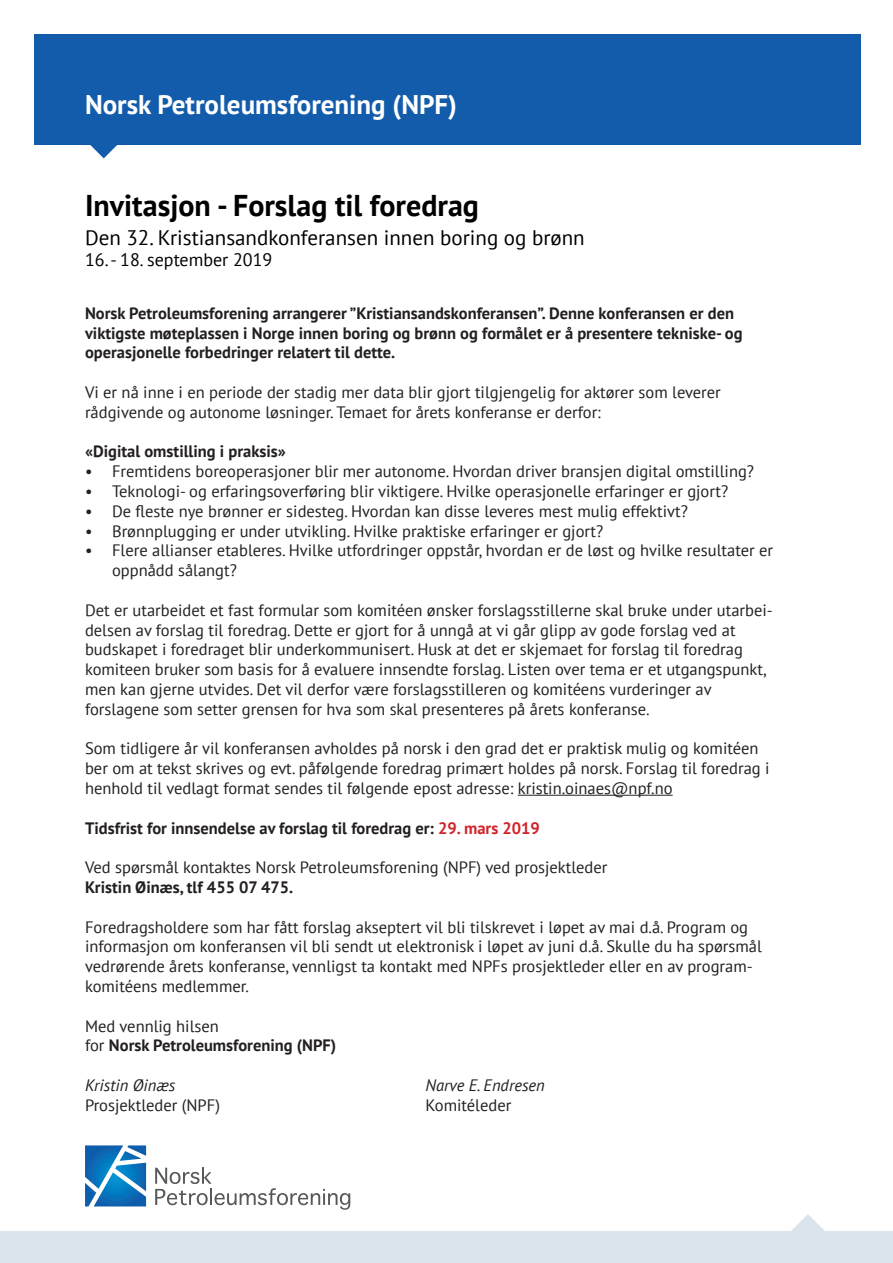
<style>
.page{position:relative;width:893px;height:1263px;background:#fff}
.page>*{position:absolute;margin:0;border:0;box-sizing:border-box;transform-origin:0 0}
.t1{font:700 30px "PT Sans";color:#000}
.t2{font:700 27px "PT Sans";color:#fff}
.t3{font:21px "PT Sans";color:#000}
.t4{font:18px "PT Sans";color:#000}
.t5{font:16.5px/19.8px "PT Sans";color:#231f20}
.t6{font:700 16.5px/19.8px "PT Sans";color:#231f20}
.t7{font:italic 16.5px "PT Sans";color:#231f20}
.s1{color:#d1232a}
.s2{font-weight:400}
</style>
<div class="page">
<div style="left:34px;top:35px;width:826px;height:110px;background:#135cab"></div>
<svg style="left:90px;top:145px;width:27px;height:13px"></svg>
<div style="left:0;top:1231px;width:893px;height:32px;background:#dbe4ea"></div>
<svg style="left:791px;top:1214px;width:34px;height:17px"></svg>
<hr style="left:518px;top:795px;width:155px;height:1px;background:#231f20">
<svg style="left:85px;top:1145px;width:61px;height:61px"></svg>
<svg style="left:155px;top:1167px;width:195px;height:43px"></svg>
<h2 class="t2" style="left:85px;top:87px;width:374px">Norsk Petroleumsforening (NPF)</h2>
<h1 class="t1" style="left:85px;top:186px;width:395px">Invitasjon - Forslag til foredrag</h1>
<p class="t3" style="left:85px;top:224px;width:501px">Den 32. Kristiansandkonferansen innen boring og brønn</p>
<p class="t4" style="left:85px;top:248px;width:189px">16. - 18. september 2019</p>
<p class="t6" style="left:85px;top:303px;width:659px">Norsk Petroleumsforening arrangerer ”Kristiansandskonferansen”. Denne konferansen er den viktigste møteplassen i Norge innen boring og brønn og formålet er å presentere tekniske- og operasjonelle forbedringer relatert til dette.</p>
<p class="t5" style="left:85px;top:382px;width:637px">Vi er nå inne i en periode der stadig mer data blir gjort tilgjengelig for aktører som leverer rådgivende og autonome løsninger. Temaet for årets konferanse er derfor:</p>
<p class="t6" style="left:85px;top:441px;width:202px">«Digital omstilling i praksis»</p>
<p class="t5" style="left:85px;top:461px;width:670px">• Fremtidens boreoperasjoner blir mer autonome. Hvordan driver bransjen digital omstilling?</p>
<p class="t5" style="left:85px;top:481px;width:645px">• Teknologi- og erfaringsoverføring blir viktigere. Hvilke operasjonelle erfaringer er gjort?</p>
<p class="t5" style="left:85px;top:501px;width:604px">• De fleste nye brønner er sidesteg. Hvordan kan disse leveres mest mulig effektivt?</p>
<p class="t5" style="left:85px;top:520px;width:520px">• Brønnplugging er under utvikling. Hvilke praktiske erfaringer er gjort?</p>
<p class="t5" style="left:112px;top:540px;width:663px;text-indent:-27px">• Flere allianser etableres. Hvilke utfordringer oppstår, hvordan er de løst og hvilke resultater er oppnådd sålangt?</p>
<p class="t5" style="left:85px;top:600px;width:689px">Det er utarbeidet et fast formular som komitéen ønsker forslagsstillerne skal bruke under utarbei&shy;delsen av forslag til foredrag. Dette er gjort for å unngå at vi går glipp av gode forslag ved at budskapet i foredraget blir underkommunisert. Husk at det er skjemaet for forslag til foredrag komiteen bruker som basis for å evaluere innsendte forslag. Listen over tema er et utgangspunkt, men kan gjerne utvides. Det vil derfor være forslagsstilleren og komitéens vurderinger av forslagene som setter grensen for hva som skal presenteres på årets konferanse.</p>
<p class="t5" style="left:85px;top:738px;width:686px">Som tidligere år vil konferansen avholdes på norsk i den grad det er praktisk mulig og komitéen ber om at tekst skrives og evt. påfølgende foredrag primært holdes på norsk. Forslag til foredrag i henhold til vedlagt format sendes til følgende epost adresse: kristin.oinaes@npf.no</p>
<p class="t6" style="left:85px;top:818px;width:456px">Tidsfrist for innsendelse av forslag til foredrag er: <span class="s1">29. mars 2019</span></p>
<p class="t5" style="left:85px;top:857px;width:524px">Ved spørsmål kontaktes Norsk Petroleumsforening (NPF) ved prosjektleder</p>
<p class="t6" style="left:85px;top:877px;width:210px">Kristin Øinæs, tlf 455 07 475.</p>
<p class="t5" style="left:85px;top:916px;width:678px">Foredragsholdere som har fått forslag akseptert vil bli tilskrevet i løpet av mai d.å. Program og informasjon om konferansen vil bli sendt ut elektronisk i løpet av juni d.å. Skulle du ha spørsmål vedrørende årets konferanse, vennligst ta kontakt med NPFs prosjektleder eller en av program&shy;komitéens medlemmer.</p>
<p class="t6" style="left:85px;top:1016px;width:253px"><span class="s2">Med vennlig hilsen<br>for</span> Norsk Petroleumsforening (NPF)</p>
<p class="t7" style="left:85px;top:1075px;width:92px">Kristin Øinæs</p>
<p class="t7" style="left:426px;top:1075px;width:121px">Narve E. Endresen</p>
<p class="t5" style="left:85px;top:1095px;width:136px">Prosjektleder (NPF)</p>
<p class="t5" style="left:426px;top:1095px;width:87px">Komitéleder</p>
</div>
